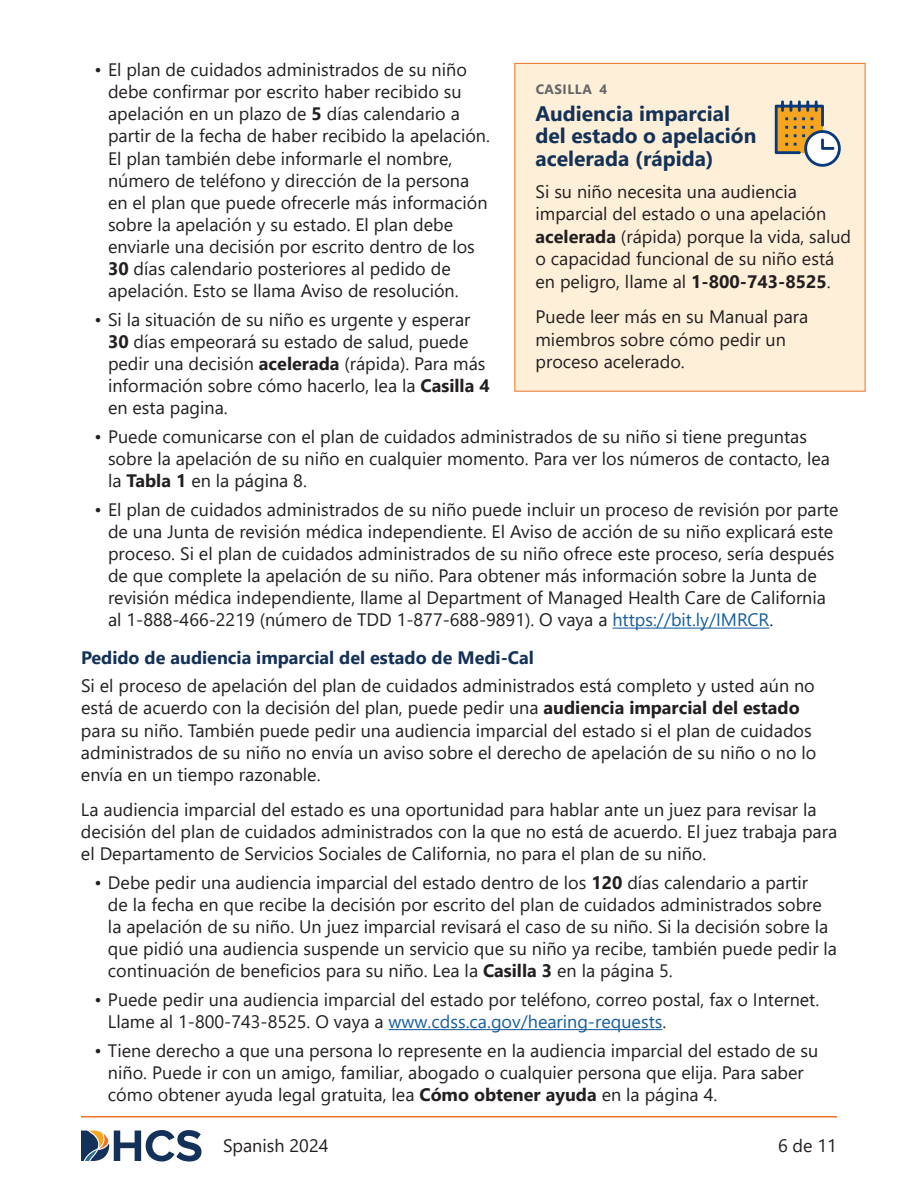
<style>
.page{position:relative;width:918px;height:1188px;background:#fff}
.page>*{position:absolute;margin:0;border:0;box-sizing:border-box;transform-origin:0 0}
.t1{font:700 21px/22.5px "Segoe UI";color:#143158}
.t2{font:18px/22px "Segoe UI";color:#231f20}
.t3{font:700 18px "Segoe UI";color:#143158}
.t4{font:700 13.5px "Segoe UI";letter-spacing:.035em;color:#626566}
.s1{font-weight:700}
.s2{color:#175d9e}
</style>
<div class="page">
<hr style="left:81px;top:1116px;width:756px;height:2px;background:#ed7325">
<svg style="left:81px;top:1130px;width:121px;height:32px"></svg>
<hr style="left:612px;top:628px;width:157px;height:1px;background:#175d9e">
<hr style="left:389px;top:1029px;width:273px;height:1px;background:#175d9e">
<div style="left:515px;top:63px;width:350px;height:328px;background:#feefd8"></div>
<svg style="left:775px;top:100px;width:66px;height:67px"></svg>
<p class="t2" style="left:108px;top:57px;width:384px;text-indent:-14px">• El plan de cuidados administrados de su niño debe confirmar por escrito haber recibido su apelación en un plazo de <span class="s1">5</span> días calendario a partir de la fecha de haber recibido la apelación.<br>El plan también debe informarle el nombre, número de teléfono y dirección de la persona en el plan que puede ofrecerle más información sobre la apelación y su estado. El plan debe enviarle una decisión por escrito dentro de los <span class="s1">30</span> días calendario posteriores al pedido de apelación. Esto se llama Aviso de resolución.</p>
<p class="t2" style="left:108px;top:307px;width:383px;text-indent:-14px">• Si la situación de su niño es urgente y esperar <span class="s1">30</span> días empeorará su estado de salud, puede pedir una decisión <span class="s1">acelerada</span> (rápida). Para más información sobre cómo hacerlo, lea la <span class="s1">Casilla 4 </span>en esta pagina.</p>
<p class="t2" style="left:108px;top:424px;width:724px;text-indent:-14px">• Puede comunicarse con el plan de cuidados administrados de su niño si tiene preguntas sobre la apelación de su niño en cualquier momento. Para ver los números de contacto, lea la <span class="s1">Tabla 1</span> en la página 8.</p>
<p class="t2" style="left:108px;top:497px;width:732px;text-indent:-14px">• El plan de cuidados administrados de su niño puede incluir un proceso de revisión por parte de una Junta de revisión médica independiente. El Aviso de acción de su niño explicará este proceso. Si el plan de cuidados administrados de su niño ofrece este proceso, sería después de que complete la apelación de su niño. Para obtener más información sobre la Junta de revisión médica independiente, llame al Department of Managed Health Care de California al 1-888-466-2219 (número de TDD 1-877-688-9891). O vaya a <span class="s2">https://bit.ly/IMRCR</span>.</p>
<h4 class="t3" style="left:81px;top:640px;width:455px">Pedido de audiencia imparcial del estado de Medi-Cal</h4>
<p class="t2" style="left:81px;top:673px;width:737px">Si el proceso de apelación del plan de cuidados administrados está completo y usted aún no está de acuerdo con la decisión del plan, puede pedir una <span class="s1">audiencia imparcial del estado </span>para su niño. También puede pedir una audiencia imparcial del estado si el plan de cuidados administrados de su niño no envía un aviso sobre el derecho de apelación de su niño o no lo envía en un tiempo razonable.</p>
<p class="t2" style="left:81px;top:797px;width:758px">La audiencia imparcial del estado es una oportunidad para hablar ante un juez para revisar la decisión del plan de cuidados administrados con la que no está de acuerdo. El juez trabaja para el Departamento de Servicios Sociales de California, no para el plan de su niño.</p>
<p class="t2" style="left:108px;top:870px;width:731px;text-indent:-14px">• Debe pedir una audiencia imparcial del estado dentro de los <span class="s1">120</span> días calendario a partir<br>de la fecha en que recibe la decisión por escrito del plan de cuidados administrados sobre la apelación de su niño. Un juez imparcial revisará el caso de su niño. Si la decisión sobre la que pidió una audiencia suspende un servicio que su niño ya recibe, también puede pedir la continuación de beneficios para su niño. Lea la <span class="s1">Casilla 3</span> en la página 5.</p>
<p class="t2" style="left:108px;top:987px;width:713px;text-indent:-14px">• Puede pedir una audiencia imparcial del estado por teléfono, correo postal, fax o Internet.<br>Llame al 1-800-743-8525. O vaya a <span class="s2">www.cdss.ca.gov/hearing-requests</span>.</p>
<p class="t2" style="left:108px;top:1038px;width:712px;text-indent:-14px">• Tiene derecho a que una persona lo represente en la audiencia imparcial del estado de su niño. Puede ir con un amigo, familiar, abogado o cualquier persona que elija. Para saber cómo obtener ayuda legal gratuita, lea <span class="s1">Cómo obtener ayuda</span> en la página 4.</p>
<p class="t4" style="left:536px;top:76px;width:73px">CASILLA 4</p>
<h3 class="t1" style="left:536px;top:100px;width:222px">Audiencia imparcial del estado o apelación acelerada (rápida)</h3>
<p class="t2" style="left:536px;top:179px;width:317px;line-height:22.5px">Si su niño necesita una audiencia imparcial del estado o una apelación <span class="s1">acelerada</span> (rápida) porque la vida, salud o capacidad funcional de su niño está en peligro, llame al <span class="s1">1-800-743-8525</span>.</p>
<p class="t2" style="left:536px;top:304px;width:274px;line-height:22.5px">Puede leer más en su Manual para miembros sobre cómo pedir un proceso acelerado.</p>
<p class="t2" style="left:223px;top:1133px;width:107px">Spanish 2024</p>
<p class="t2" style="left:778px;top:1133px;width:60px">6 de 11</p>
</div>
